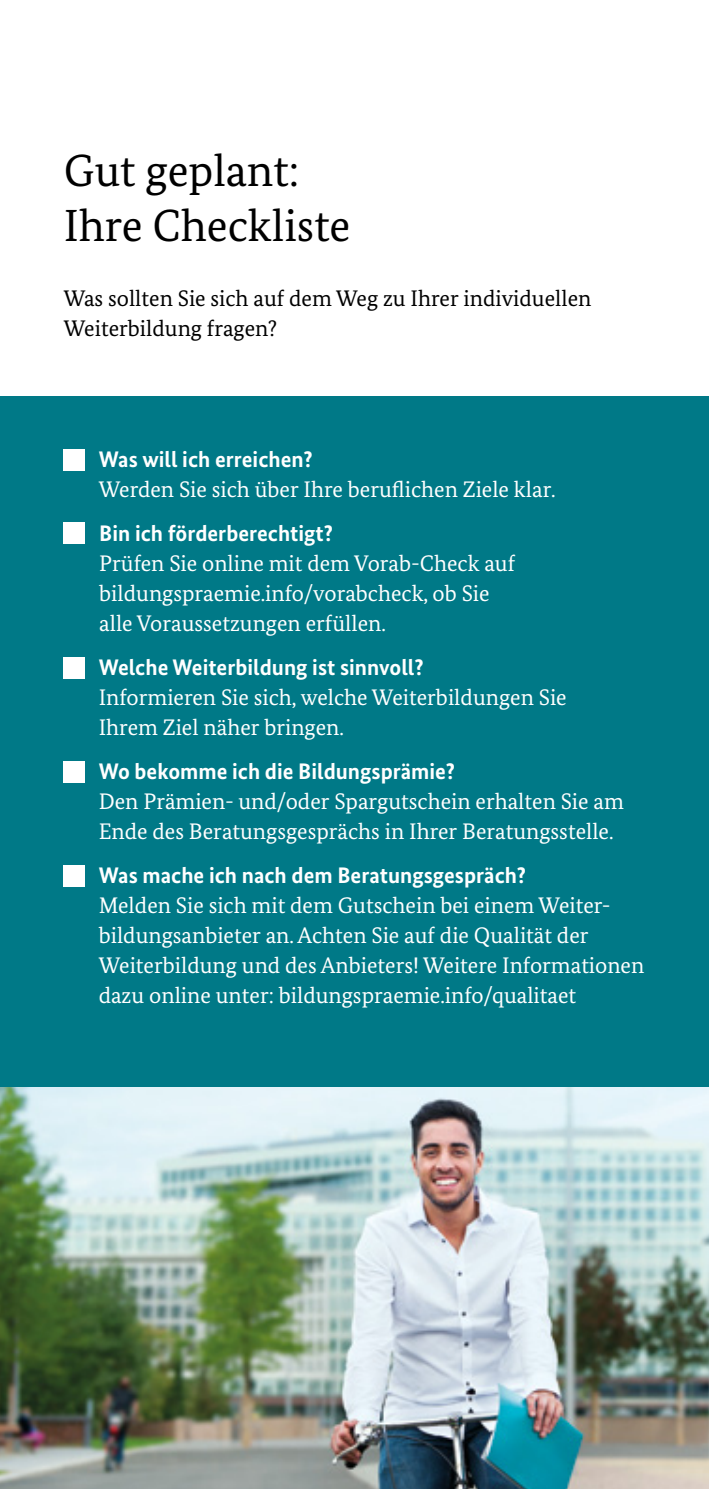
<style>
.page{position:relative;width:709px;height:1489px;background:#fff}
.page>*{position:absolute;margin:0;border:0;box-sizing:border-box;transform-origin:0 0}
._03_Headline{font:45px/55px "Bundes Serif";color:#000}
._08_Fließtext{font:22.5px/30px "Bundes Serif";color:#fff}
._08_Fließtext-2{font:22.5px/30px "Bundes Serif";color:#000}
.s1{font-family:"Bundes Sans";font-weight:700}
</style>
<div class="page">
<img style="left:0;top:1086px;width:709px;height:402px">
<div style="left:0;top:396px;width:709px;height:690px;background:#007987"></div>
<div style="left:63px;top:449px;width:22px;height:21px;background:#fff"></div>
<div style="left:63px;top:522px;width:22px;height:22px;background:#fff"></div>
<div style="left:63px;top:656px;width:22px;height:22px;background:#fff"></div>
<svg style="left:64px;top:656px;width:21px;height:1px"></svg>
<div style="left:63px;top:761px;width:22px;height:21px;background:#fff"></div>
<div style="left:63px;top:865px;width:22px;height:21px;background:#fff"></div>
<h1 class="_03_Headline" style="left:64px;top:143px;width:288px">Gut geplant:<br>Ihre Checkliste</h1>
<p class="_08_Fließtext-2" style="left:64px;top:283px;width:529px">Was sollten Sie sich auf dem Weg zu Ihrer individuellen<br>Weiterbildung fragen?</p>
<p class="_08_Fließtext" style="left:99px;top:443px;width:458px"><span class="s1">Was will ich erreichen?<br></span>Werden Sie sich über Ihre beruflichen Ziele klar.</p>
<p class="_08_Fließtext" style="left:99px;top:517px;width:417px"><span class="s1">Bin ich förderberechtigt?<br></span>Prüfen Sie online mit dem Vorab-Check auf bildungspraemie.info/vorabcheck, ob Sie alle Voraussetzungen erfüllen.</p>
<p class="_08_Fließtext" style="left:99px;top:652px;width:469px"><span class="s1">Welche Weiterbildung ist sinnvoll?<br></span>Informieren Sie sich, welche Weiterbildungen Sie<br>Ihrem Ziel näher bringen.</p>
<p class="_08_Fließtext" style="left:99px;top:756px;width:526px"><span class="s1">Wo bekomme ich die Bildungsprämie?<br></span>Den Prämien- und/oder Spargutschein erhalten Sie am<br>Ende des Beratungsgesprächs in Ihrer Beratungsstelle.</p>
<p class="_08_Fließtext" style="left:99px;top:860px;width:547px"><span class="s1">Was mache ich nach dem Beratungsgespräch?<br></span>Melden Sie sich mit dem Gutschein bei einem Weiter&shy;bildungsanbieter an. Achten Sie auf die Qualität der Weiterbildung und des Anbieters! Weitere Informationen dazu online unter: bildungspraemie.info/qualitaet</p>
</div>
